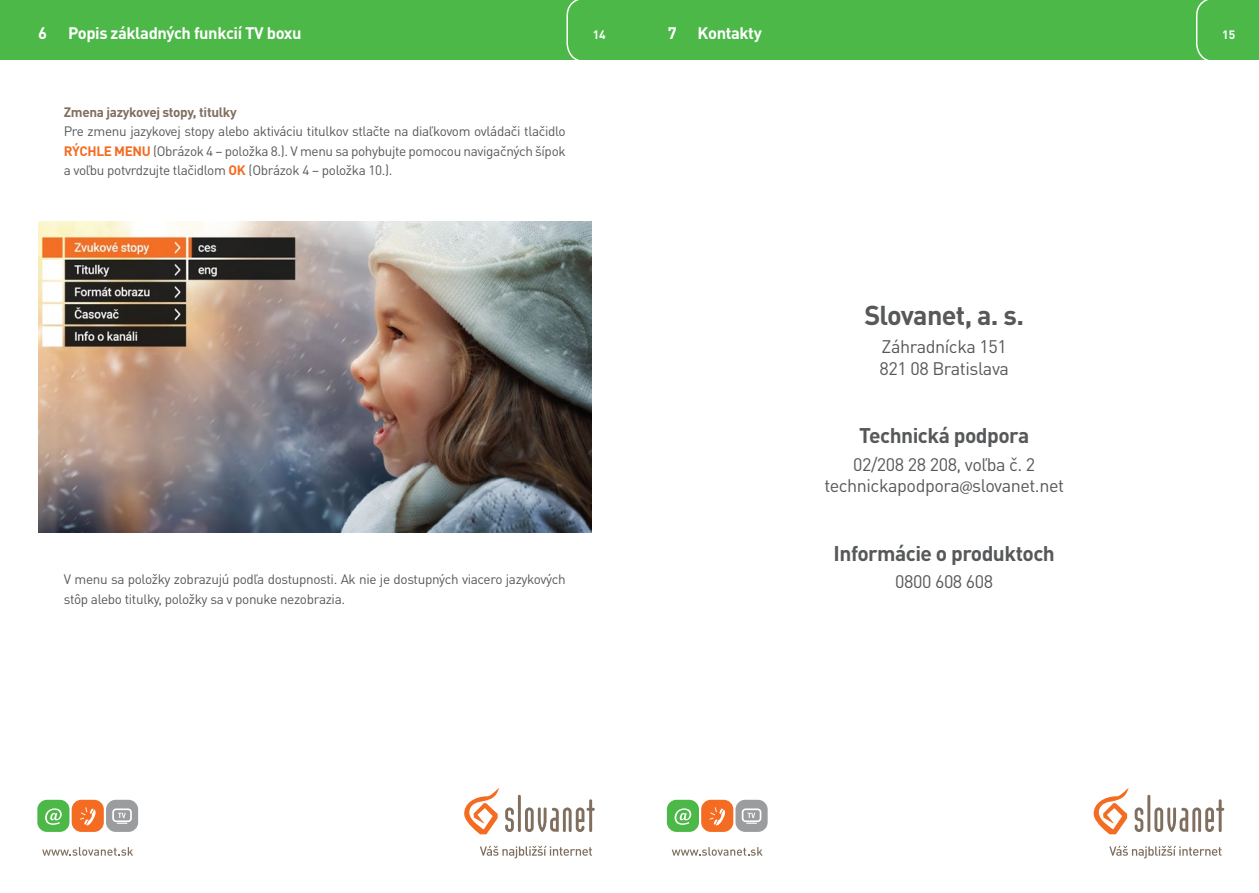
<style>
.page{position:relative;width:1259px;height:893px;background:#fff}
.page>*{position:absolute;margin:0;border:0;box-sizing:border-box;transform-origin:0 0}
.t1{font:700 27px "DIN Pro";letter-spacing:-.025em;color:#57585a}
.t2{font:700 21px "DIN Pro";letter-spacing:-.025em;color:#57585a}
.t3{font:18px "DIN Pro";letter-spacing:-.025em;color:#57585a}
.t4{font:700 16.5px "DIN Pro";letter-spacing:-.025em;color:#fff}
.Text{font:13.5px/19.5px "DIN Pro";letter-spacing:-.025em;color:#57585a}
.t5{font:700 13.5px "DIN Pro";letter-spacing:-.025em;color:#806f5f}
.t6{font:700 12px "DIN Pro";color:#fff}
.s1{font-weight:700;color:#f36c21}
.s2{font-family:"Myriad Pro"}
</style>
<div class="page">
<svg style="left:464px;top:788px;width:35px;height:46px"></svg>
<svg style="left:42px;top:847px;width:91px;height:9px"></svg>
<div style="left:37px;top:800px;width:32px;height:32px;background:#4cb848;border-radius:10px"></div>
<div style="left:72px;top:800px;width:32px;height:32px;background:#f36c21;border-radius:10px"></div>
<svg style="left:45px;top:808px;width:17px;height:17px"></svg>
<svg style="left:80px;top:807px;width:16px;height:18px"></svg>
<div style="left:106px;top:800px;width:32px;height:32px;background:#9a9c9d;border-radius:10px"></div>
<svg style="left:112px;top:808px;width:20px;height:16px"></svg>
<svg style="left:505px;top:807px;width:9px;height:25px"></svg>
<hr style="left:518px;top:795px;width:3px;height:37px;background:#806f5f">
<svg style="left:525px;top:799px;width:70px;height:33px"></svg>
<svg style="left:480px;top:846px;width:112px;height:12px"></svg>
<svg style="left:1093px;top:788px;width:35px;height:46px"></svg>
<svg style="left:671px;top:847px;width:91px;height:9px"></svg>
<div style="left:667px;top:800px;width:32px;height:32px;background:#4cb848;border-radius:10px"></div>
<div style="left:701px;top:800px;width:32px;height:32px;background:#f36c21;border-radius:10px"></div>
<svg style="left:674px;top:808px;width:17px;height:17px"></svg>
<svg style="left:709px;top:807px;width:16px;height:18px"></svg>
<div style="left:735px;top:800px;width:32px;height:32px;background:#9a9c9d;border-radius:10px"></div>
<svg style="left:742px;top:808px;width:19px;height:16px"></svg>
<svg style="left:1134px;top:807px;width:9px;height:25px"></svg>
<hr style="left:1147px;top:795px;width:3px;height:37px;background:#806f5f">
<svg style="left:1154px;top:799px;width:70px;height:33px"></svg>
<svg style="left:1109px;top:846px;width:112px;height:12px"></svg>
<div style="left:0;top:0;width:1259px;height:60px;background:#4cb848"></div>
<svg style="left:566px;top:0;width:13px;height:60px"></svg>
<svg style="left:1196px;top:0;width:13px;height:60px"></svg>
<img style="left:38px;top:221px;width:553px;height:311px">
<h1 class="t4" style="left:38px;top:22px;width:10px">6</h1>
<h1 class="t4" style="left:68px;top:22px;width:235px">Popis základných funkcií TV boxu</h1>
<h3 class="t5" style="left:64px;top:103px;width:174px">Zmena jazykovej stopy, titulky</h3>
<p class="Text" style="left:64px;top:121px;width:503px;text-align:justify">Pre zmenu jazykovej stopy alebo aktiváciu titulkov stlačte na diaľkovom ovládači tlačidlo <span class="s1">RÝCHLE MENU</span> (Obrázok 4 – položka 8.). V menu sa pohybujte pomocou navigačných šípok a voľbu potvrdzujte tlačidlom <span class="s1">OK</span> (Obrázok 4 – položka 10.).</p>
<h1 class="t4" style="left:668px;top:22px;width:10px">7</h1>
<h1 class="t4" style="left:697px;top:22px;width:66px">Kontakty</h1>
<p class="t6" style="left:593px;top:27px;width:15px">14</p>
<p class="t6" style="left:1222px;top:27px;width:15px">15</p>
<p class="Text" style="left:64px;top:569px;width:503px">V menu sa položky zobrazujú podľa dostupnosti. Ak nie je dostupných viacero jazykových stôp alebo titulky, položky sa v ponuke nezobrazia.</p>
<p class="t1" style="left:864px;top:297px;width:161px">Slovanet, a. s.</p>
<p class="t3" style="left:881px;top:334px;width:127px">Záhradnícka 151</p>
<p class="t3" style="left:879px;top:356px;width:131px">821 08 Bratislava</p>
<p class="t2" style="left:859px;top:421px;width:172px">Technická podpora</p>
<p class="t3" style="left:853px;top:452px;width:184px">02/208 28 208, voľba č. 2</p>
<p class="t3" style="left:824px;top:473px;width:241px">technickapodpora<span class="s2">@</span>slovanet.net</p>
<p class="t2" style="left:833px;top:539px;width:223px">Informácie o produktoch</p>
<p class="t3" style="left:895px;top:569px;width:99px">0800 608 608</p>
</div>
